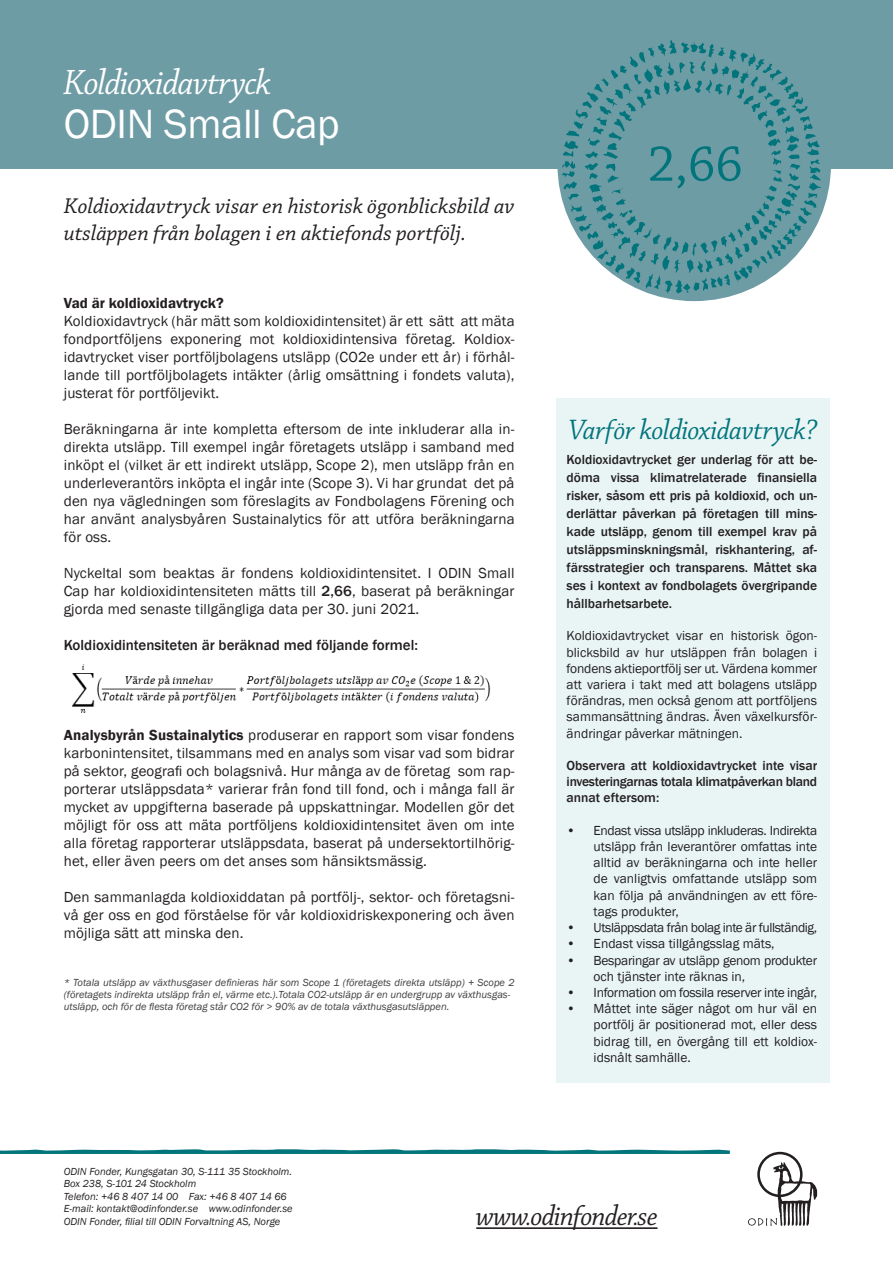
<style>
.page{position:relative;width:893px;height:1263px;background:#fff}
.page>*{position:absolute;margin:0;border:0;box-sizing:border-box;transform-origin:0 0}
.t1{font:52.5px "Chaparral Pro";color:#01747c}
.overskrift_C{font:42px "Franklin Gothic";letter-spacing:-.01em;color:#fff}
.overskrift_C-2{font:37.5px "Chaparral Pro It Disp";letter-spacing:-.01em;color:#fff}
.overskrift_C-3{font:30px "Chaparral Pro It Disp";color:#01747c}
.overskrift_C-4{font:30px "Chaparral Pro It Disp";letter-spacing:-.01em;color:#231f20}
.t2{font:italic 22.5px/27px "Chaparral Pro";color:#231f20}
.t3{font:15px/18px "Franklin Gothic";letter-spacing:.01em;color:#231f20;text-align:justify}
.t4{font:500 15px "Franklin Gothic";color:#231f20}
.t5{font:600 15px "Franklin Gothic";color:#231f20}
.t6{font:13.5px/16.2px "Franklin Gothic";color:#231f20;text-align:justify}
.t7{font:500 13.5px/18px "Franklin Gothic";color:#231f20;text-align:justify}
.t8{font:13.5px/16.2px "Franklin Gothic";letter-spacing:-.02em;color:#231f20}
.t9{font:13.5px "Franklin Gothic";letter-spacing:-.03em;color:#231f20}
.t10{font:italic 10.5px/12px "Franklin Gothic";color:#3e3e3f}
.billedtekster_F{font:italic 10.5px "Franklin Gothic";color:#231f20}
.s1{font-weight:500}
.s2{font-weight:600}
</style>
<div class="page">
<div style="left:0;top:0;width:893px;height:169px;background:#6e9ca4"></div>
<svg style="left:562px;top:40px;width:259px;height:254px"></svg>
<div style="left:556px;top:398px;width:274px;height:685px;background:#e9f5f5"></div>
<svg style="left:748px;top:1152px;width:69px;height:74px"></svg>
<hr style="left:476px;top:1227px;width:181px;height:2px;background:#231f20">
<svg style="left:0;top:1149px;width:730px;height:5px"></svg>
<img style="left:72px;top:664px;width:419px;height:49px">
<p class="overskrift_C-2" style="left:64px;top:63px;width:209px">Koldioxidavtryck</p>
<p class="overskrift_C" style="left:64px;top:98px;width:277px">ODIN Small Cap</p>
<p class="t2" style="left:64px;top:193px;width:452px">Koldioxidavtryck visar en historisk ögonblicksbild av utsläppen från bolagen i en aktiefonds portfölj.</p>
<p class="t5" style="left:64px;top:294px;width:161px">Vad är koldioxidavtryck?</p>
<p class="t3" style="left:64px;top:312px;width:452px">Koldioxidavtryck (här mätt som koldioxidintensitet) är ett sätt att mäta fondportföljens exponering mot koldioxidintensiva företag. Koldiox&shy;idavtrycket viser portföljbolagens utsläpp (CO2e under ett år) i förhål&shy;lande till portföljbolagets intäkter (årlig omsättning i fondets valuta), justerat för portföljevikt.</p>
<p class="t3" style="left:64px;top:420px;width:452px">Beräkningarna är inte kompletta eftersom de inte inkluderar alla in&shy;direkta utsläpp. Till exempel ingår företagets utsläpp i samband med inköpt el (vilket är ett indirekt utsläpp, Scope 2), men utsläpp från en underleverantörs inköpta el ingår inte (Scope 3). Vi har grundat det på den nya vägledningen som föreslagits av Fondbolagens Förening och har använt analysbyåren Sustainalytics för att utföra beräkningarna för oss.</p>
<p class="t3" style="left:64px;top:564px;width:452px">Nyckeltal som beaktas är fondens koldioxidintensitet. I ODIN Small Cap har koldioxidintensiteten mätts till <span class="s1">2,66</span>, baserat på beräkningar gjorda med senaste tillgängliga data per 30. juni 2021.</p>
<p class="t4" style="left:64px;top:636px;width:356px">Koldioxidintensiteten är beräknad med följande formel:</p>
<p class="t3" style="left:64px;top:726px;width:452px"><span class="s2">Analysbyrån Sustainalytics</span> produserar en rapport som visar fondens karbonintensitet, tilsammans med en analys som visar vad som bidrar på sektor, geografi och bolagsnivå. Hur många av de företag som rap&shy;porterar utsläppsdata* varierar från fond till fond, och i många fall är mycket av uppgifterna baserade på uppskattningar. Modellen gör det möjligt för oss att mäta portföljens koldioxidintensitet även om inte alla företag rapporterar utsläppsdata, baserat på undersektortilhörig&shy;het, eller även peers om det anses som hänsiktsmässig.</p>
<p class="t3" style="left:64px;top:888px;width:452px">Den sammanlagda koldioxiddatan på portfölj-, sektor- och företagsni&shy;vå ger oss en god förståelse för vår koldioxidriskexponering och även möjliga sätt att minska den.</p>
<p class="t10" style="left:64px;top:976px;width:452px">* Totala utsläpp av växthusgaser definieras här som Scope 1 (företagets direkta utsläpp) + Scope 2 (företagets indirekta utsläpp från el, värme etc.).Totala CO2-utsläpp är en undergrupp av växthusgas-</p>
<p class="t10" style="left:64px;top:1000px;width:387px">utsläpp, och för de flesta företag står CO2 för &gt; 90% av de totala växthusgasutsläppen.</p>
<p class="t1" style="left:648px;top:135px;width:97px">2,66</p>
<p class="overskrift_C-3" style="left:569px;top:414px;width:250px">Varför koldioxidavtryck?</p>
<p class="t7" style="left:567px;top:451px;width:252px">Koldioxidavtrycket ger underlag för att be&shy;döma vissa klimatrelaterade finansiella risker, såsom ett pris på koldioxid, och un&shy;derlättar påverkan på företagen till mins&shy;kade utsläpp, genom till exempel krav på utsläppsminskningsmål, riskhantering, af&shy;färsstrategier och transparens. Måttet ska ses i kontext av fondbolagets övergripande hållbarhetsarbete.</p>
<p class="t6" style="left:567px;top:628px;width:252px">Koldioxidavtrycket visar en historisk ögon&shy;blicksbild av hur utsläppen från bolagen i fondens aktieportfölj ser ut. Värdena kommer att variera i takt med att bolagens utsläpp förändras, men också genom att portföljens sammansättning ändras. Även växelkursför&shy;ändringar påverkar mätningen.</p>
<p class="t7" style="left:567px;top:758px;width:252px;line-height:16.2px">Observera att koldioxidavtrycket inte visar investeringarnas totala klimatpåverkan bland annat eftersom:</p>
<p class="t6" style="left:594px;top:822px;width:225px;text-indent:-27px">• Endast vissa utsläpp inkluderas. Indirekta utsläpp från leverantörer omfattas inte alltid av beräkningarna och inte heller de vanligtvis omfattande utsläpp som kan följa på användningen av ett före&shy;tags produkter,</p>
<p class="t9" style="left:567px;top:919px;width:252px">• Utsläppsdata från bolag inte är fullständig,</p>
<p class="t6" style="left:567px;top:936px;width:210px">• Endast vissa tillgångsslag mäts,</p>
<p class="t8" style="left:594px;top:952px;width:225px;text-indent:-27px">• Besparingar av utsläpp genom produkter och tjänster inte räknas in,</p>
<p class="t8" style="left:567px;top:984px;width:252px">• Information om fossila reserver inte ingår,</p>
<p class="t6" style="left:594px;top:1001px;width:225px;text-indent:-27px">• Måttet inte säger något om hur väl en portfölj är positionerad mot, eller dess bidrag till, en övergång till ett koldiox&shy;idsnålt samhälle.</p>
<p class="billedtekster_F" style="left:64px;top:1164px;width:230px">ODIN Fonder, Kungsgatan 30, S-111 35 Stockholm.</p>
<p class="billedtekster_F" style="left:64px;top:1177px;width:134px">Box 238, S-101 24 Stockholm</p>
<p class="billedtekster_F" style="left:64px;top:1190px;width:224px">Telefon: +46 8 407 14 00 Fax: +46 8 407 14 66</p>
<p class="billedtekster_F" style="left:64px;top:1202px;width:230px">E-mail: kontakt@odinfonder.se www.odinfonder.se</p>
<p class="billedtekster_F" style="left:64px;top:1215px;width:218px">ODIN Fonder, filial till ODIN Forvaltning AS, Norge</p>
<p class="overskrift_C-4" style="left:476px;top:1200px;width:183px">www.odinfonder.se</p>
</div>
